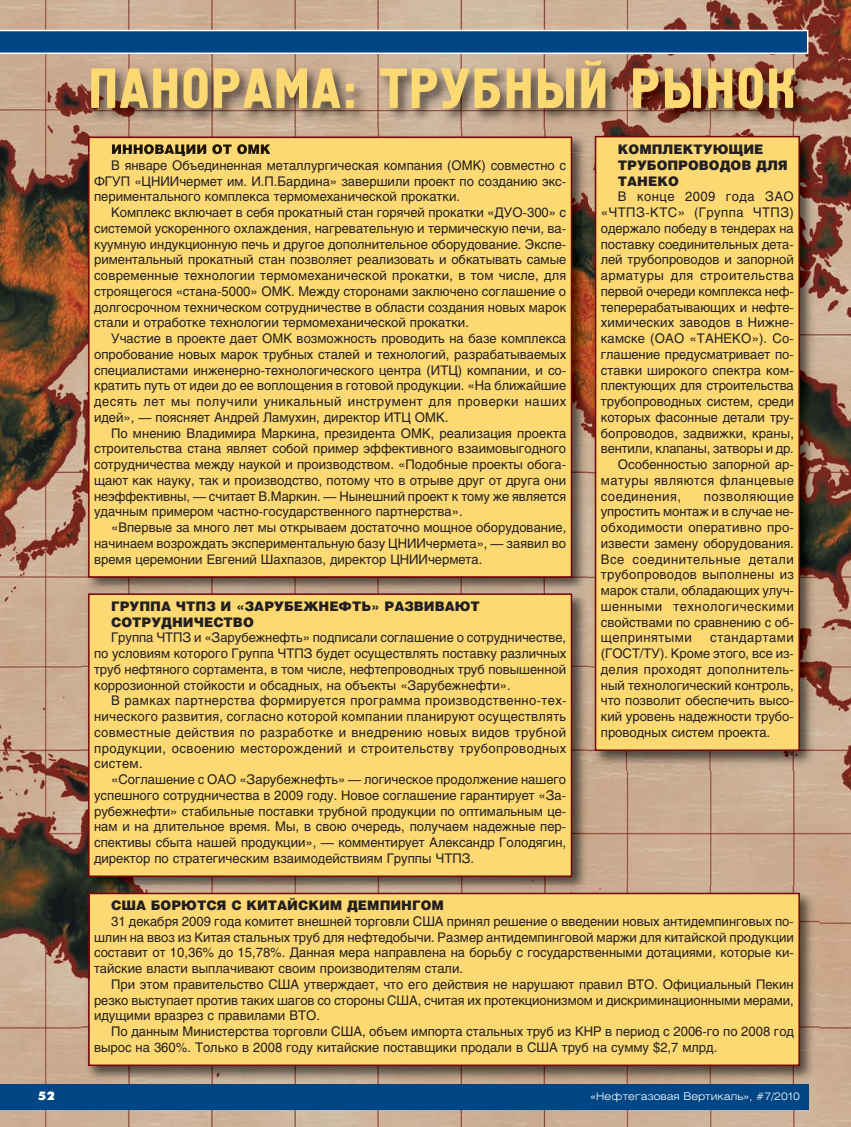
<style>
.page{position:relative;width:851px;height:1127px;background:#fff}
.page>*{position:absolute;margin:0;border:0;box-sizing:border-box;transform-origin:0 0}
.t1{font:57px "Pollock C1";letter-spacing:.04em;color:#fdd974}
.t2{font:13.2px/15.8px "Helios";color:#231f20;text-align:justify}
.t3{font:900 13.2px/15.8px "Helios";color:#231f20}
.t4{font:13.2px "Helios";letter-spacing:.035em;color:#231f20}
.t5{font:13.2px "Helios";letter-spacing:.04em;color:#231f20}
.t6{font:12px "Futura Futuris XC";color:#fff}
.t7{font:300 10.5px "Helios Ext";color:#fff}
</style>
<div class="page">
<img style="left:0;top:0;width:850px;height:1127px">
<img style="left:81px;top:152px;width:507px;height:445px">
<div style="left:90px;top:138px;width:480px;height:438px;background:#fdd974"></div>
<img style="left:81px;top:597px;width:510px;height:289px">
<div style="left:90px;top:595px;width:480px;height:280px;background:#fdd974"></div>
<div style="left:88px;top:593px;width:484px;height:284px;border:2px solid #750709"></div>
<img style="left:81px;top:886px;width:738px;height:199px">
<div style="left:90px;top:894px;width:708px;height:170px;background:#fdd974"></div>
<div style="left:88px;top:893px;width:711px;height:173px;border:2px solid #750709"></div>
<img style="left:74px;top:55px;width:752px;height:97px">
<img style="left:81px;top:129px;width:507px;height:23px">
<img style="left:88px;top:137px;width:484px;height:15px">
<img style="left:112px;top:144px;width:158px;height:8px">
<img style="left:591px;top:129px;width:228px;height:641px">
<img style="left:588px;top:129px;width:3px;height:457px">
<img style="left:588px;top:597px;width:3px;height:173px">
<svg style="left:588px;top:586px;width:3px;height:11px"></svg>
<div style="left:596px;top:137px;width:202px;height:612px;background:#fdd974"></div>
<div style="left:594px;top:136px;width:205px;height:615px;border:2px solid #750709"></div>
<div style="left:0;top:1084px;width:808px;height:26px;background:#004584"></div>
<svg style="left:0;top:30px;width:808px;height:24px;background:#1d5a92"></svg>
<h1 class="t1" style="left:89px;top:68px;width:708px">ПАНОРАМА: ТРУБНЫЙ РЫНОК</h1>
<p class="t3" style="left:617px;top:143px;width:171px">КОМПЛЕКТУЮЩИЕ<br>ТРУБОПРОВОДОВ ДЛЯ<br>ТАНЕКО</p>
<p class="t4" style="left:617px;top:192px;width:177px">В конце 2009 года ЗАО</p>
<p class="t4" style="left:600px;top:207px;width:194px">«ЧТПЗ-КТС» (Группа ЧТПЗ)</p>
<p class="t2" style="left:600px;top:222px;width:194px">одержало победу в тендерах на</p>
<p class="t2" style="left:600px;top:237px;width:194px">поставку соединительных дета-</p>
<p class="t2" style="left:600px;top:253px;width:194px">лей трубопроводов и запорной</p>
<p class="t4" style="left:600px;top:270px;width:194px">арматуры для строительства</p>
<p class="t2" style="left:600px;top:285px;width:194px">первой очереди комплекса неф-</p>
<p class="t2" style="left:600px;top:300px;width:194px">теперерабатывающих и нефте-</p>
<p class="t2" style="left:600px;top:316px;width:194px">химических заводов в Нижне-</p>
<p class="t2" style="left:600px;top:332px;width:194px">камске (ОАО «ТАНЕКО»). Со-</p>
<p class="t2" style="left:600px;top:348px;width:194px">глашение предусматривает по-</p>
<p class="t2" style="left:600px;top:363px;width:194px">ставки широкого спектра ком-</p>
<p class="t2" style="left:600px;top:379px;width:194px">плектующих для строительства</p>
<p class="t2" style="left:600px;top:395px;width:195px">трубопроводных систем, среди</p>
<p class="t2" style="left:600px;top:411px;width:194px">которых фасонные детали тру-</p>
<p class="t2" style="left:600px;top:426px;width:195px">бопроводов, задвижки, краны,</p>
<p class="t2" style="left:600px;top:442px;width:194px">вентили, клапаны, затворы и др.</p>
<p class="t2" style="left:617px;top:458px;width:177px">Особенностью запорной ар-</p>
<p class="t4" style="left:600px;top:475px;width:194px">матуры являются фланцевые</p>
<p class="t5" style="left:600px;top:491px;width:82px">соединения,</p>
<p class="t3" style="left:111px;top:143px;width:161px">ИННОВАЦИИ ОТ ОМК</p>
<p class="t2" style="left:94px;top:159px;width:473px;text-indent:17px">В январе Объединенная металлургическая компания (ОМК) совместно с ФГУП «ЦНИИчермет им. И.П.Бардина» завершили проект по созданию экс&shy;периментального комплекса термомеханической прокатки.</p>
<p class="t2" style="left:94px;top:206px;width:473px;text-indent:17px">Комплекс включает в себя прокатный стан горячей прокатки «ДУО-300» с системой ускоренного охлаждения, нагревательную и термическую печи, ва&shy;куумную индукционную печь и другое дополнительное оборудование. Экспе&shy;риментальный прокатный стан позволяет реализовать и обкатывать самые современные технологии термомеханической прокатки, в том числе, для строящегося «стана-5000» ОМК. Между сторонами заключено соглашение о долгосрочном техническом сотрудничестве в области создания новых марок стали и отработке технологии термомеханической прокатки.</p>
<p class="t2" style="left:94px;top:332px;width:473px;text-indent:17px">Участие в проекте дает ОМК возможность проводить на базе комплекса опробование новых марок трубных сталей и технологий, разрабатываемых специалистами инженерно-технологического центра (ИТЦ) компании, и со&shy;кратить путь от идеи до ее воплощения в готовой продукции. «На ближайшие десять лет мы получили уникальный инструмент для проверки наших идей», — поясняет Андрей Ламухин, директор ИТЦ ОМК.</p>
<p class="t2" style="left:94px;top:426px;width:473px;text-indent:17px">По мнению Владимира Маркина, президента ОМК, реализация проекта строительства стана являет собой пример эффективного взаимовыгодного сотрудничества между наукой и производством. «Подобные проекты обога&shy;щают как науку, так и производство, потому что в отрыве друг от друга они неэффективны, — считает В.Маркин. — Нынешний проект к тому же является удачным примером частно-государственного партнерства».</p>
<p class="t2" style="left:94px;top:521px;width:473px;text-indent:17px">«Впервые за много лет мы открываем достаточно мощное оборудование, начинаем возрождать экспериментальную базу ЦНИИчермета», — заявил во время церемонии Евгений Шахпазов, директор ЦНИИчермета.</p>
<p class="t3" style="left:111px;top:599px;width:370px">ГРУППА ЧТПЗ И «ЗАРУБЕЖНЕФТЬ» РАЗВИВАЮТ<br>СОТРУДНИЧЕСТВО</p>
<p class="t2" style="left:94px;top:631px;width:473px;text-indent:17px">Группа ЧТПЗ и «Зарубежнефть» подписали соглашение о сотрудничестве, по условиям которого Группа ЧТПЗ будет осуществлять поставку различных труб нефтяного сортамента, в том числе, нефтепроводных труб повышенной коррозионной стойкости и обсадных, на объекты «Зарубежнефти».</p>
<p class="t2" style="left:94px;top:694px;width:474px;text-indent:17px">В рамках партнерства формируется программа производственно-тех&shy;нического развития, согласно которой компании планируют осуществлять совместные действия по разработке и внедрению новых видов трубной продукции, освоению месторождений и строительству трубопроводных систем.</p>
<p class="t2" style="left:94px;top:773px;width:473px;text-indent:17px">«Соглашение с ОАО «Зарубежнефть» — логическое продолжение нашего успешного сотрудничества в 2009 году. Новое соглашение гарантирует «За&shy;рубежнефти» стабильные поставки трубной продукции по оптимальным це&shy;нам и на длительное время. Мы, в свою очередь, получаем надежные пер&shy;спективы сбыта нашей продукции», — комментирует Александр Голодягин, директор по стратегическим взаимодействиям Группы ЧТПЗ.</p>
<p class="t3" style="left:111px;top:899px;width:334px">США БОРЮТСЯ С КИТАЙСКИМ ДЕМПИНГОМ</p>
<p class="t2" style="left:94px;top:915px;width:701px;text-indent:17px">31 декабря 2009 года комитет внешней торговли США принял решение о введении новых антидемпинговых по&shy;шлин на ввоз из Китая стальных труб для нефтедобычи. Размер антидемпинговой маржи для китайской продукции составит от 10,36% до 15,78%. Данная мера направлена на борьбу с государственными дотациями, которые ки&shy;тайские власти выплачивают своим производителям стали.</p>
<p class="t2" style="left:94px;top:978px;width:701px;text-indent:17px">При этом правительство США утверждает, что его действия не нарушают правил ВТО. Официальный Пекин резко выступает против таких шагов со стороны США, считая их протекционизмом и дискриминационными мерами, идущими вразрез с правилами ВТО.</p>
<p class="t2" style="left:94px;top:1025px;width:701px;text-indent:17px">По данным Министерства торговли США, объем импорта стальных труб из КНР в период с 2006-го по 2008 год вырос на 360%. Только в 2008 году китайские поставщики продали в США труб на сумму $2,7 млрд.</p>
<p class="t2" style="left:600px;top:489px;width:194px;text-indent:103px">позволяющие упростить монтаж и в случае не&shy;обходимости оперативно про&shy;извести замену оборудования.<br>Все соединительные детали трубопроводов выполнены из марок стали, обладающих улуч&shy;шенными технологическими свойствами по сравнению с об&shy;щепринятыми</p>
<p class="t2" style="left:600px;top:631px;width:194px;text-indent:109px">стандартами (ГОСТ/ТУ). Кроме этого, все из&shy;делия проходят дополнитель&shy;ный технологический контроль, что позволит обеспечить высо&shy;кий уровень надежности трубо&shy;проводных систем проекта.</p>
<p class="t6" style="left:38px;top:1091px;width:18px">52</p>
<p class="t7" style="left:590px;top:1092px;width:211px">«Нефтегазовая Вертикаль», #7/2010</p>
</div>
